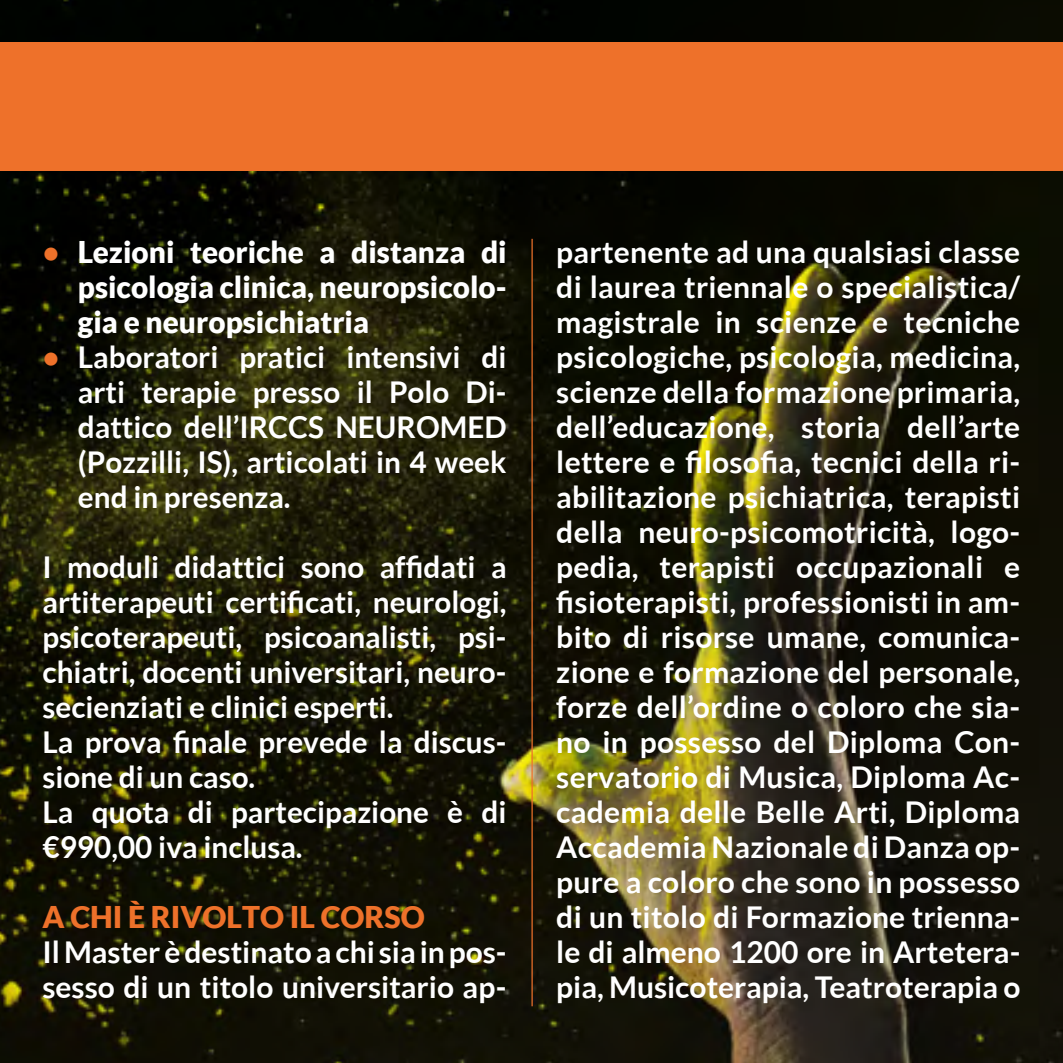
<style>
.page{position:relative;width:1063px;height:1063px;background:#fff}
.page>*{position:absolute;margin:0;border:0;box-sizing:border-box;transform-origin:0 0}
.t1{font:700 30px/35px "Lato";color:#fff;text-align:justify}
.t2{font:900 30px/35px "Lato";color:#fff;text-align:justify}
.t3{font:900 30px "Lato";color:#ee712a}
.s1{font-weight:700;color:#ee712a}
.s2{color:#ee712a}
</style>
<div class="page">
<img style="left:0;top:0;width:1063px;height:1063px">
<div style="left:0;top:43px;width:1063px;height:128px;background:#ee712a"></div>
<hr style="left:0;top:239px;width:1px;height:767px;background:#ee712a">
<hr style="left:531px;top:239px;width:2px;height:767px;background:#ee712a">
<p class="t2" style="left:78px;top:234px;width:430px;text-indent:-35px"><span class="s1">•</span> Lezioni teoriche a distanza di psicologia clinica, neuropsicolo&shy;gia e neuropsichiatria</p>
<p class="t1" style="left:78px;top:339px;width:430px;text-indent:-35px"><span class="s2">•</span> Laboratori pratici intensivi di arti terapie presso il Polo Di&shy;dattico dell’IRCCS NEUROMED (Pozzilli, IS), articolati in 4 week end in presenza.</p>
<p class="t1" style="left:43px;top:549px;width:466px;text-align:left">I moduli didattici sono affidati a artiterapeuti certificati, neurologi, psicoterapeuti, psicoanalisti, psi&shy;chiatri, docenti universitari, neuro&shy;secienziati e clinici esperti.<br>La prova finale prevede la discus&shy;sione di un caso.<br>La quota di partecipazione è di €990,00 iva inclusa.</p>
<p class="t3" style="left:43px;top:899px;width:384px">A CHI È RIVOLTO IL CORSO</p>
<p class="t1" style="left:43px;top:934px;width:466px">Il Master è destinato a chi sia in pos&shy;sesso di un titolo universitario ap-</p>
<p class="t1" style="left:556px;top:234px;width:466px">partenente ad una qualsiasi classe di laurea triennale o specialistica/ magistrale in scienze e tecniche psicologiche, psicologia, medicina, scienze della formazione primaria, dell’educazione, storia dell’arte lettere e filosofia, tecnici della ri&shy;abilitazione psichiatrica, terapisti della neuro-psicomotricità, logo&shy;pedia, terapisti occupazionali e fisioterapisti, professionisti in am&shy;bito di risorse umane, comunica&shy;zione e formazione del personale, forze dell’ordine o coloro che sia&shy;no in possesso del Diploma Con&shy;servatorio di Musica, Diploma Ac&shy;cademia delle Belle Arti, Diploma Accademia Nazionale di Danza op&shy;pure a coloro che sono in possesso di un titolo di Formazione trienna&shy;le di almeno 1200 ore in Artetera&shy;pia, Musicoterapia, Teatroterapia o</p>
</div>
